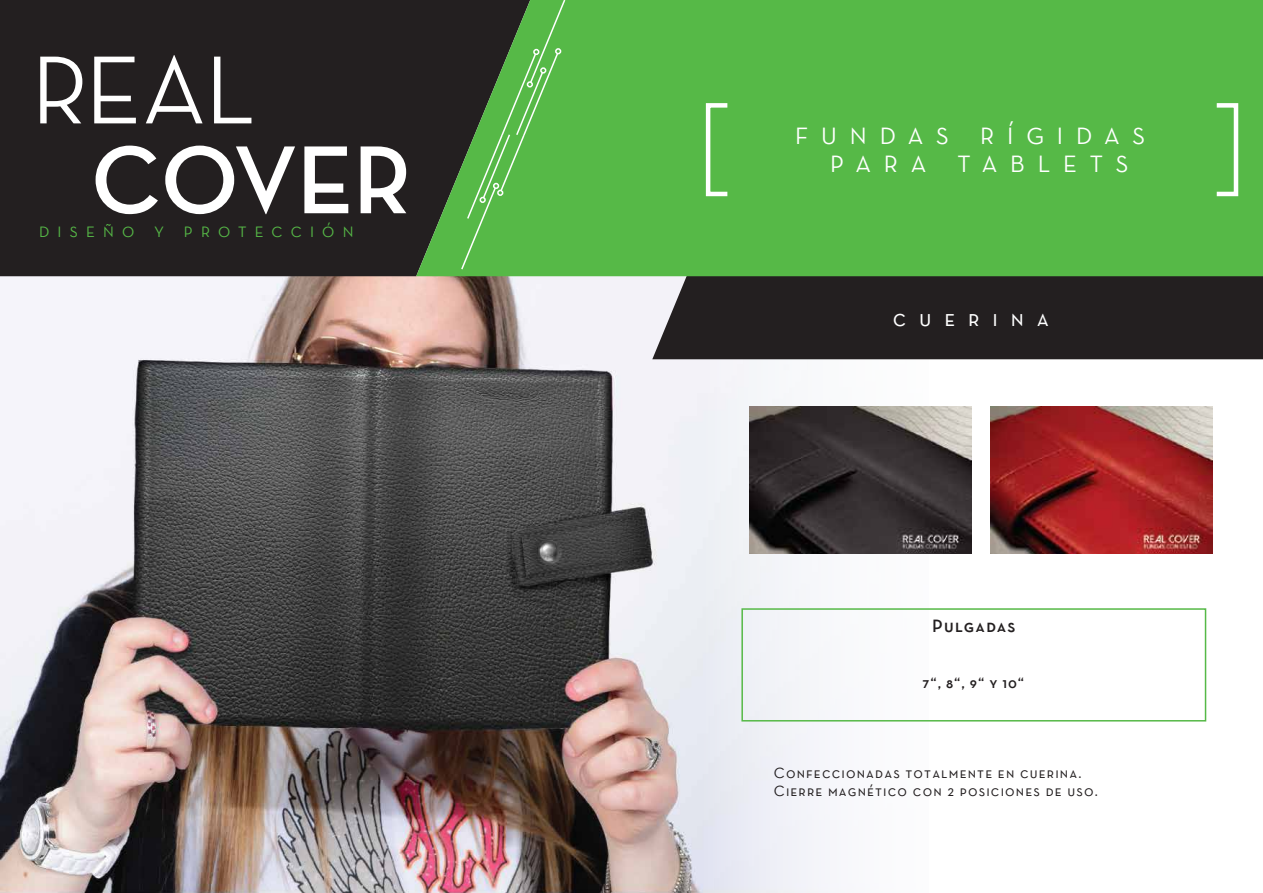
<style>
.page{position:relative;width:1263px;height:893px;background:#fff}
.page>*{position:absolute;margin:0;border:0;box-sizing:border-box;transform-origin:0 0}
.t1{font:23.85px "Neutra Text Book SC";letter-spacing:.54em;color:#fff}
.t2{font:18px "Neutra Text Demi SC";letter-spacing:.07em;color:#231f20}
.t3{font:15.15px/18.1px "Neutra Text Book SC";letter-spacing:.075em;color:#231f20}
.t4{font:15.15px "Neutra Text Book SC";letter-spacing:.54em;color:#56b947}
.t5{font:15.15px "Neutra Text Demi SC";color:#231f20}
</style>
<div class="page">
<img style="left:0;top:276px;width:699px;height:617px">
<div style="left:699px;top:276px;width:564px;height:617px;background:linear-gradient(to right,#f0f2f7,#fff)"></div>
<div style="left:652px;top:276px;width:611px;height:83px;background:#231f20"></div>
<div style="left:0;top:0;width:416px;height:276px;background:#231f20"></div>
<div style="left:416px;top:0;width:847px;height:276px;background:#56b947"></div>
<svg style="left:460px;top:0;width:107px;height:271px"></svg>
<svg style="left:40px;top:57px;width:42px;height:66px"></svg>
<svg style="left:94px;top:57px;width:42px;height:66px"></svg>
<svg style="left:146px;top:55px;width:57px;height:68px"></svg>
<svg style="left:214px;top:57px;width:37px;height:66px"></svg>
<svg style="left:96px;top:146px;width:62px;height:68px"></svg>
<svg style="left:165px;top:146px;width:130px;height:68px"></svg>
<svg style="left:304px;top:146px;width:44px;height:67px"></svg>
<svg style="left:361px;top:146px;width:45px;height:67px"></svg>
<div style="left:706px;top:103px;width:24px;height:93px;border:4px solid #fff"></div>
<div style="left:1214px;top:103px;width:24px;height:93px;border:4px solid #fff"></div>
<img style="left:750px;top:406px;width:221px;height:148px">
<img style="left:990px;top:406px;width:222px;height:148px">
<div style="left:741px;top:608px;width:465px;height:113px;border:2px solid #56b947"></div>
<p class="t4" style="left:39px;top:223px;width:97px">DISEÑO</p>
<p class="t4" style="left:154px;top:223px;width:11px">Y</p>
<p class="t4" style="left:184px;top:223px;width:171px">PROTECCIÓN</p>
<h1 class="t1" style="left:795px;top:121px;width:155px">FUNDAS</h1>
<h1 class="t1" style="left:980px;top:121px;width:167px">RÍGIDAS</h1>
<h1 class="t1" style="left:830px;top:150px;width:98px">PARA</h1>
<h1 class="t1" style="left:957px;top:150px;width:172px">TABLETS</h1>
<h1 class="t1" style="left:893px;top:303px;width:158px">cuerina</h1>
<p class="t2" style="left:932px;top:615px;width:85px">Pulgadas</p>
<p class="t5" style="left:922px;top:674px;width:103px">7“, 8“, 9“ y 10“</p>
<p class="t3" style="left:774px;top:763px;width:326px">Confeccionadas totalmente en cuerina.<br>Cierre magnético con 2 posiciones de uso.</p>
</div>
